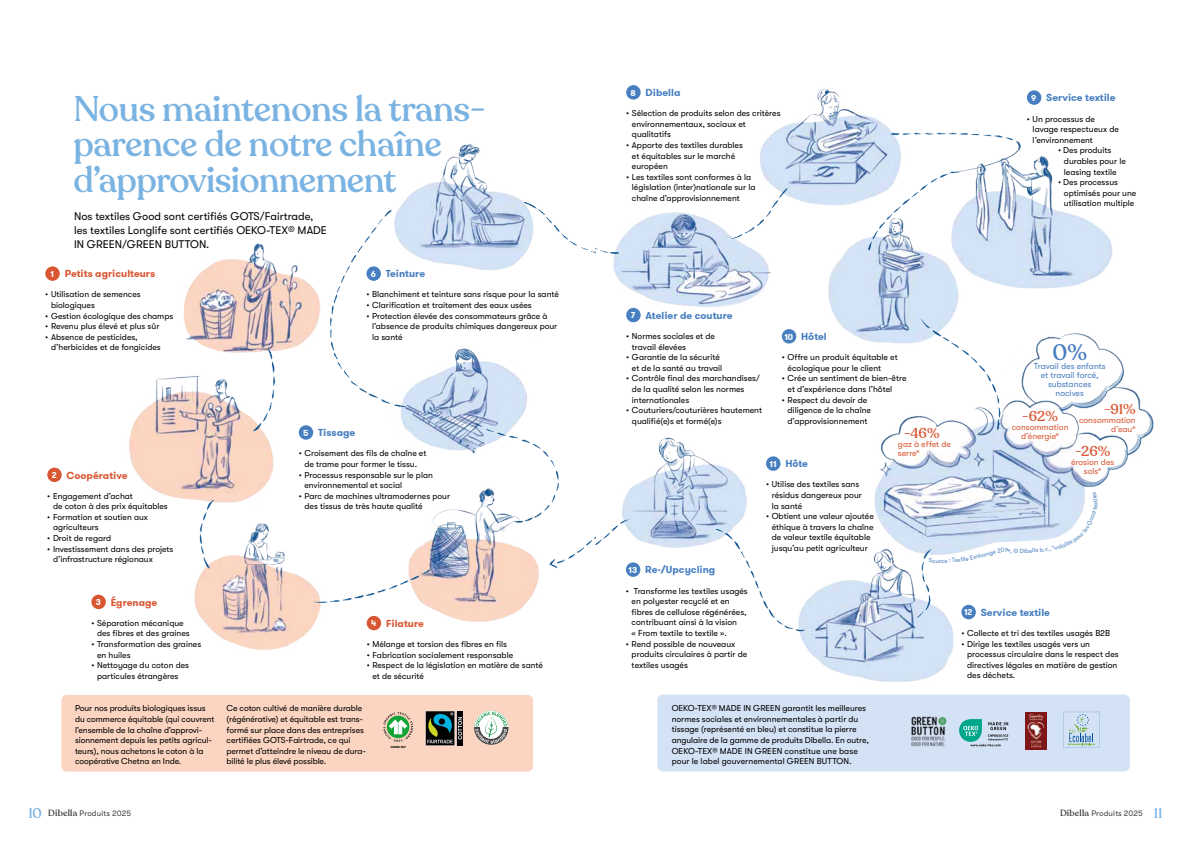
<style>
.page{position:relative;width:1191px;height:842px;background:#fff}
.page>*{position:absolute;margin:0;border:0;box-sizing:border-box;transform-origin:0 0}
.t1{font:500 35.3px/35.3px "Recoleta";letter-spacing:-.01em;color:#7ab3e2}
.t2{font:500 22.2px "Recoleta";color:#477ec0}
.t3{font:500 14.1px "Recoleta";color:#d95632}
.t4{font:11.1px/14.1px "GT Walsheim";color:#000}
.t5{font:700 10.1px "GT Walsheim";color:#477ec0}
.t6{font:700 10.1px "GT Walsheim";color:#d95632}
.t7{font:8.6px/10.6px "GT Walsheim";color:#000}
.t8{font:8.6px/9.1px "GT Walsheim";color:#d95632;text-align:center}
.t9{font:8.6px/9.1px "GT Walsheim";color:#477ec0;text-align:center}
.t10{font:8px "GT Walsheim";letter-spacing:.02em;color:#3c3c3b}
.t11{font:6.1px "GT Walsheim";color:#477ec0}
.t12{font:700 3px "GT Walsheim";color:#000}
.s1{font-size:8.6px;color:#fff}
.s2{font-family:"Recoleta";font-weight:500;font-size:14px;color:#7ab3e2}
.s3{font-family:"Recoleta";font-weight:500;font-size:9px}
</style>
<div class="page">
<img style="left:45px;top:144px;width:550px;height:628px">
<svg style="left:383px;top:712px;width:30px;height:30px"></svg>
<img style="left:595px;top:85px;width:559px;height:687px">
<img style="left:907px;top:713px;width:41px;height:37px">
<div style="left:1011px;top:418px;width:22px;height:21px;background:#fff;border-radius:50%"></div>
<div style="left:1027px;top:90px;width:14px;height:15px;background:#477ec0;border-radius:50%"></div>
<svg style="left:959px;top:719px;width:49px;height:27px"></svg>
<div style="left:463px;top:701px;width:56px;height:56px;background:#fbd5c1"></div>
<svg style="left:474px;top:710px;width:34px;height:35px"></svg>
<svg style="left:929px;top:555px;width:47px;height:8px"></svg>
<svg style="left:989px;top:492px;width:108px;height:64px"></svg>
<h1 class="t1" style="left:73px;top:92px;width:414px">Nous maintenons la trans&shy;parence de notre chaîne d’approvisionnement</h1>
<p class="t4" style="left:74px;top:209px;width:254px">Nos textiles Good sont certifiés GOTS/Fairtrade, les textiles Longlife sont certifiés OEKO-TEX® MADE<br>IN GREEN/GREEN BUTTON.</p>
<p class="t6" style="left:51px;top:267px;width:106px"><span class="s1">1</span> Petits agriculteurs</p>
<p class="t7" style="left:51px;top:289px;width:91px;text-indent:-6px">• Utilisation de semences biologiques</p>
<p class="t7" style="left:45px;top:310px;width:129px">• Gestion écologique des champs</p>
<p class="t7" style="left:45px;top:321px;width:116px">• Revenu plus élevé et plus sûr</p>
<p class="t7" style="left:51px;top:332px;width:111px;text-indent:-6px">• Absence de pesticides, d’herbicides et de fongicides</p>
<p class="t5" style="left:371px;top:267px;width:56px"><span class="s1">6</span> Teinture</p>
<p class="t7" style="left:366px;top:289px;width:194px">• Blanchiment et teinture sans risque pour la santé</p>
<p class="t7" style="left:366px;top:300px;width:167px">• Clarification et traitement des eaux usées</p>
<p class="t7" style="left:372px;top:310px;width:187px;text-indent:-6px">• Protection élevée des consommateurs grâce à l’absence de produits chimiques dangereux pour la santé</p>
<p class="t6" style="left:52px;top:468px;width:77px"><span class="s1">2</span> Coopérative</p>
<p class="t7" style="left:53px;top:490px;width:116px;text-indent:-6px">• Engagement d’achat<br>de coton à des prix équitables</p>
<p class="t7" style="left:53px;top:512px;width:97px;text-indent:-6px">• Formation et soutien aux agriculteurs</p>
<p class="t7" style="left:47px;top:533px;width:65px">• Droit de regard</p>
<p class="t7" style="left:53px;top:543px;width:122px;text-indent:-6px">• Investissement dans des projets d’infrastructure régionaux</p>
<p class="t6" style="left:96px;top:595px;width:63px"><span class="s1">3</span> Égrenage</p>
<p class="t7" style="left:97px;top:617px;width:94px;text-indent:-6px">• Séparation mécanique des fibres et des graines</p>
<p class="t7" style="left:97px;top:639px;width:106px;text-indent:-6px">• Transformation des graines en huiles</p>
<p class="t7" style="left:91px;top:660px;width:99px;text-align:center">• Nettoyage du coton des particules étrangères</p>
<p class="t5" style="left:303px;top:426px;width:54px"><span class="s1">5</span> Tissage</p>
<p class="t7" style="left:299px;top:448px;width:129px;text-align:center">• Croisement des fils de chaîne et de trame pour former le tissu.</p>
<p class="t7" style="left:304px;top:469px;width:130px;text-indent:-6px">• Processus responsable sur le plan environnemental et social</p>
<p class="t7" style="left:304px;top:490px;width:147px;text-indent:-6px">• Parc de machines ultramodernes pour des tissus de très haute qualité</p>
<p class="t6" style="left:371px;top:617px;width:54px"><span class="s1">4</span> Filature</p>
<p class="t7" style="left:367px;top:639px;width:142px">• Mélange et torsion des fibres en fils</p>
<p class="t7" style="left:367px;top:649px;width:148px">• Fabrication socialement responsable</p>
<p class="t7" style="left:372px;top:660px;width:172px;text-indent:-6px">• Respect de la législation en matière de santé et de sécurité</p>
<p class="t7" style="left:75px;top:703px;width:141px">Pour nos produits biologiques issus du commerce équitable (qui couvrent l’ensemble de la chaîne d’approvi&shy;sionnement depuis les petits agricul&shy;teurs), nous achetons le coton à la coopérative Chetna en Inde.</p>
<p class="t7" style="left:227px;top:703px;width:141px">Ce coton cultivé de manière durable (régénérative) et équitable est trans&shy;formé sur place dans des entreprises certifiées GOTS-Fairtrade, ce qui permet d’atteindre le niveau de dura&shy;bilité le plus élevé possible.</p>
<p class="t12" style="left:391px;top:745px;width:17px">CERE S 007</p>
<p class="t5" style="left:630px;top:86px;width:51px"><span class="s1">8</span> Dibella</p>
<p class="t7" style="left:632px;top:108px;width:150px;text-indent:-6px">• Sélection de produits selon des critères environnementaux, sociaux et qualitatifs</p>
<p class="t7" style="left:632px;top:140px;width:112px;text-indent:-6px">• Apporte des textiles durables et équitables sur le marché européen</p>
<p class="t7" style="left:632px;top:172px;width:125px;text-indent:-6px">• Les textiles sont conformes à la législation (inter)nationale sur la chaîne d’approvisionnement</p>
<p class="t5" style="left:1031px;top:91px;width:86px"><span class="s1">9</span> Service textile</p>
<p class="t7" style="left:1032px;top:113px;width:88px;text-indent:-6px">• Un processus de lavage respectueux de l’environnement</p>
<p class="t7" style="left:1064px;top:145px;width:63px;text-indent:-6px">• Des produits durables pour le leasing textile</p>
<p class="t7" style="left:1064px;top:177px;width:74px;text-indent:-6px">• Des processus optimisés pour une utilisation multiple</p>
<p class="t5" style="left:631px;top:309px;width:103px"><span class="s1">7</span> Atelier de couture</p>
<p class="t7" style="left:632px;top:331px;width:85px;text-indent:-6px">• Normes sociales et de travail élevées</p>
<p class="t7" style="left:626px;top:352px;width:98px;text-align:right">• Garantie de la sécurité et de la santé au travail</p>
<p class="t7" style="left:632px;top:373px;width:129px;text-indent:-6px">• Contrôle final des marchandises/ de la qualité selon les normes internationales</p>
<p class="t7" style="left:632px;top:405px;width:132px;text-indent:-6px">• Couturiers/couturières hautement qualifié(e)s et formé(e)s</p>
<p class="t5" style="left:784px;top:330px;width:44px"><span class="s1">10</span> Hôtel</p>
<p class="t7" style="left:787px;top:352px;width:112px;text-indent:-6px">• Offre un produit équitable et écologique pour le client</p>
<p class="t7" style="left:787px;top:373px;width:120px;text-indent:-6px">• Crée un sentiment de bien-être et d’expérience dans l’hôtel</p>
<p class="t7" style="left:787px;top:394px;width:85px;text-indent:-6px">• Respect du devoir de diligence de la chaîne d’approvisionnement</p>
<p class="t5" style="left:769px;top:457px;width:40px"><span class="s1">11</span> Hôte</p>
<p class="t7" style="left:771px;top:479px;width:92px;text-indent:-6px">• Utilise des textiles sans résidus dangereux pour la santé</p>
<p class="t7" style="left:771px;top:511px;width:104px;text-indent:-6px">• Obtient une valeur ajoutée éthique à travers la chaîne de valeur textile équitable jusqu’au petit agriculteur</p>
<h3 class="t3" style="left:904px;top:424px;width:37px">-46%</h3>
<p class="t8" style="left:898px;top:440px;width:55px;text-align:left">gaz à effet de serre*</p>
<p class="t5" style="left:628px;top:563px;width:88px"><span class="s1">13</span> Re-/Upcycling</p>
<p class="t7" style="left:631px;top:585px;width:118px;text-indent:-6px">• Transforme les textiles usagés en polyester recyclé et en fibres de cellulose régénérées, contribuant ainsi à la vision<br>« From textile to textile ».</p>
<p class="t7" style="left:631px;top:638px;width:117px;text-indent:-6px">• Rend possible de nouveaux produits circulaires à partir de textiles usagés</p>
<p class="t7" style="left:671px;top:703px;width:199px">OEKO-TEX® MADE IN GREEN garantit les meilleures normes sociales et environnementales à partir du tissage (représenté en bleu) et constitue la pierre angulaire de la gamme de produits Dibella. En outre, OEKO-TEX® MADE IN GREEN constitue une base pour le label gouvernemental GREEN BUTTON.</p>
<p class="t11" style="left:935px;top:557px;width:5px">u</p>
<h2 class="t2" style="left:1052px;top:339px;width:36px">0%</h2>
<p class="t9" style="left:1040px;top:371px;width:60px">et travail forcé, substances nocives</p>
<p class="t9" style="left:1034px;top:362px;width:73px">Travail des enfants</p>
<h3 class="t3" style="left:1104px;top:400px;width:33px">-91%</h3>
<p class="t8" style="left:1079px;top:415px;width:58px;text-align:right">consommation d’eau*</p>
<h3 class="t3" style="left:1075px;top:442px;width:37px">-26%</h3>
<p class="t8" style="left:1071px;top:457px;width:45px">érosion des sols*</p>
<h3 class="t3" style="left:1022px;top:407px;width:37px">-62%</h3>
<p class="t8" style="left:1011px;top:422px;width:58px">consommation d’énergie*</p>
<p class="t11" style="left:975px;top:553px;width:15px;rotate:-15deg">chan</p>
<p class="t5" style="left:964px;top:606px;width:87px"><span class="s1">12</span> Service textile</p>
<p class="t7" style="left:961px;top:628px;width:150px">• Collecte et tri des textiles usagés B2B</p>
<p class="t7" style="left:967px;top:638px;width:153px;text-indent:-6px">• Dirige les textiles usagés vers un processus circulaire dans le respect des directives légales en matière de gestion des déchets.</p>
<p class="t10" style="left:28px;top:809px;width:104px"><span class="s2">10</span> <span class="s3">Dibella</span> Produits 2025</p>
<p class="t10" style="left:1060px;top:809px;width:104px"><span class="s3">Dibella</span> Produits 2025 <span class="s2">11</span></p>
</div>
